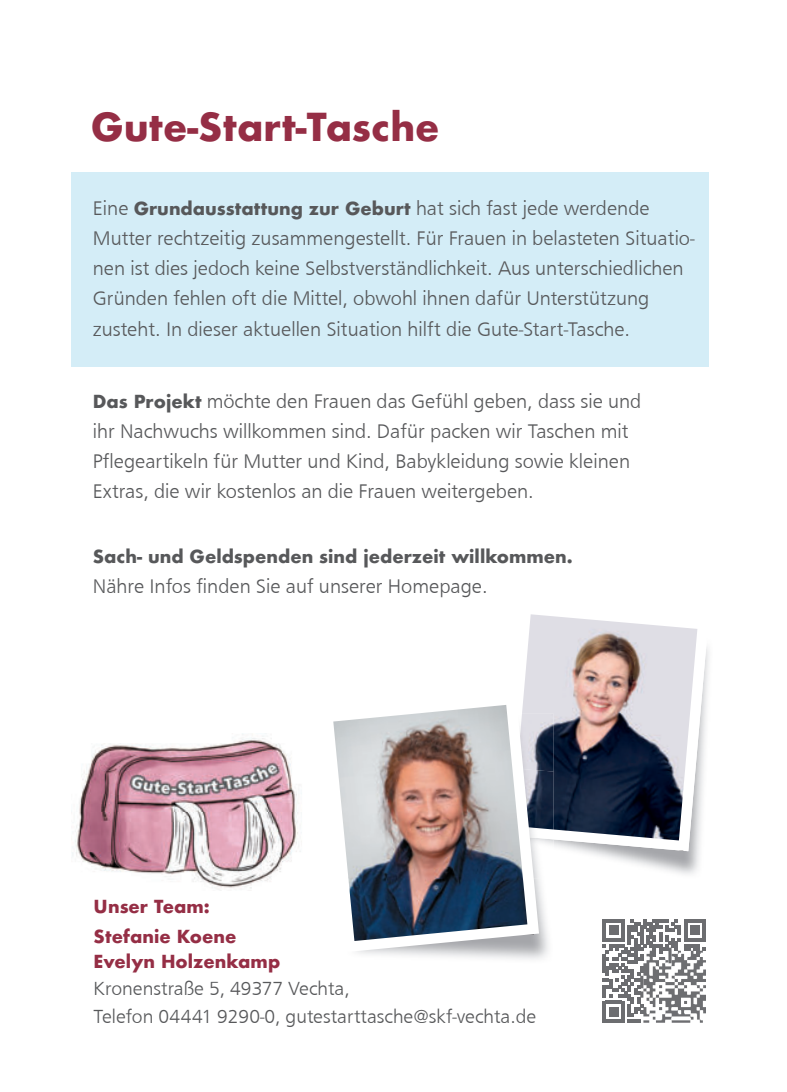
<style>
.page{position:relative;width:787px;height:1092px;background:#fff}
.page>*{position:absolute;margin:0;border:0;box-sizing:border-box;transform-origin:0 0}
.t1{font:700 37.5px "Futura";color:#952e45}
.t2{font:20.75px/30px "Frutus T Light";color:#57585a}
.t3{font:20px/27.5px "Frutus T Light";color:#57585a}
.t4{font:700 17.5px "Futura";color:#57585a}
.t5{font:700 17.5px/30px "Futura";color:#952e45}
.s1{font-family:"Futura";font-weight:700;font-size:17.5px}
</style>
<div class="page">
<div style="left:71px;top:172px;width:637px;height:194px;background:#d4edf7"></div>
<svg style="left:602px;top:919px;width:104px;height:103px"></svg>
<svg style="left:553px;top:629px;width:155px;height:222px"></svg>
<img style="left:523px;top:614px;width:174px;height:226px">
<img style="left:539px;top:839px;width:14px;height:39px">
<img style="left:539px;top:829px;width:14px;height:10px">
<img style="left:539px;top:713px;width:14px;height:55px">
<img style="left:539px;top:768px;width:14px;height:61px">
<svg style="left:352px;top:694px;width:187px;height:258px"></svg>
<img style="left:333px;top:704px;width:194px;height:236px">
<img style="left:72px;top:733px;width:230px;height:157px">
<img style="left:643px;top:950px;width:63px;height:63px">
<h1 class="t1" style="left:91px;top:109px;width:350px">Gute-Start-Tasche</h1>
<p class="t2" style="left:93px;top:195px;width:603px">Eine <span class="s1">Grundausstattung zur Geburt</span> hat sich fast jede werdende Mutter rechtzeitig zusammengestellt. Für Frauen in belasteten Situatio&shy;nen ist dies jedoch keine Selbstverständlichkeit. Aus unterschiedlichen Gründen fehlen oft die Mittel, obwohl ihnen dafür Unterstützung zusteht. In dieser aktuellen Situation hilft die Gute-Start-Tasche.</p>
<p class="t2" style="left:93px;top:387px;width:550px"><span class="s1">Das Projekt</span> möchte den Frauen das Gefühl geben, dass sie und ihr Nachwuchs willkommen sind. Dafür packen wir Taschen mit Pflegeartikeln für Mutter und Kind, Babykleidung sowie kleinen Extras, die wir kostenlos an die Frauen weitergeben.</p>
<p class="t4" style="left:93px;top:548px;width:481px">Sach- und Geldspenden sind jederzeit willkommen.</p>
<p class="t2" style="left:93px;top:572px;width:396px">Nähre Infos finden Sie auf unserer Homepage.</p>
<p class="t5" style="left:94px;top:892px;width:144px">Unser Team:<br>Stefanie Koene</p>
<p class="t5" style="left:94px;top:947px;width:188px">Evelyn Holzenkamp</p>
<p class="t3" style="left:94px;top:976px;width:444px">Kronenstraße 5, 49377 Vechta,<br>Telefon 04441 9290-0, gutestarttasche@skf-vechta.de</p>
</div>
